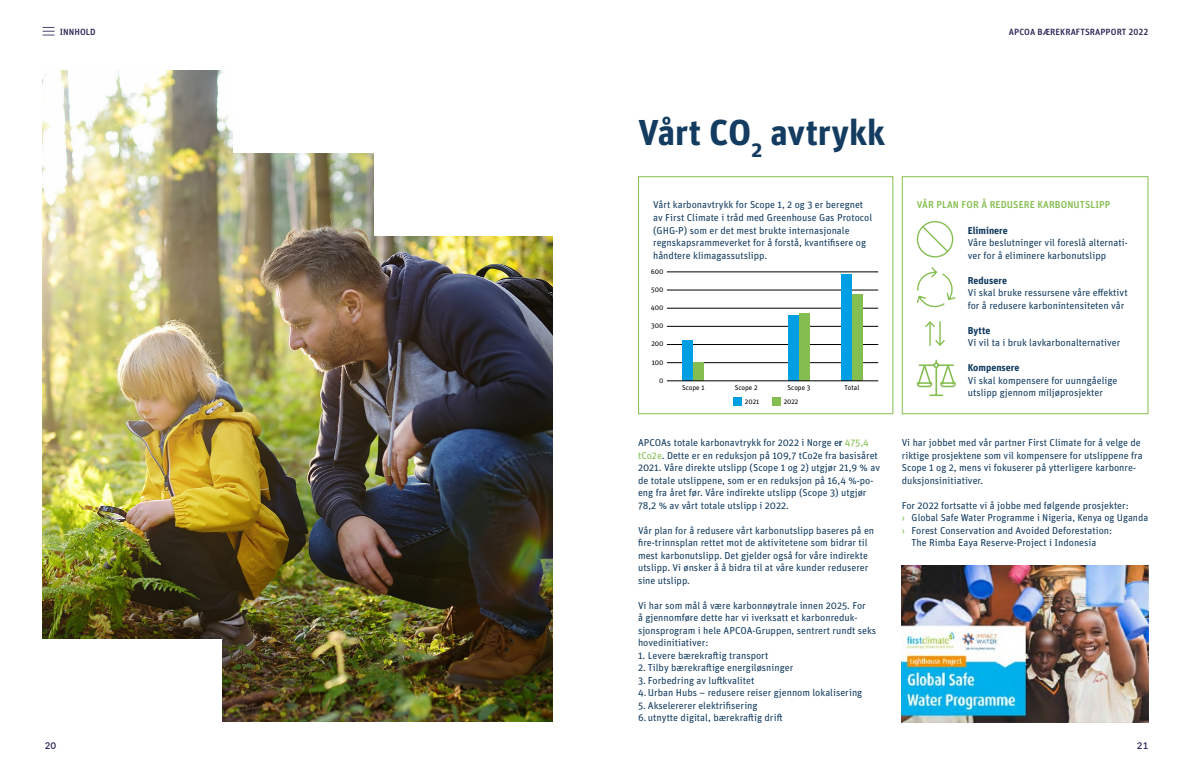
<style>
.page{position:relative;width:1191px;height:780px;background:#fff}
.page>*{position:absolute;margin:0;border:0;box-sizing:border-box;transform-origin:0 0}
.t1{font:700 36px "Unit Pro";color:#133c60}
.Brød{font:10px/12.5px "Unit Pro";color:#133c60}
.Brød-2{font:500 10px "Unit Pro";letter-spacing:.01em;color:#85be50}
.t2{font:500 9px "Unit Pro";letter-spacing:.01em;color:#2a2859}
.t3{font:500 9px "Oslo Sans";color:#2a2859}
.t4{font:7px "Unit Pro";color:#000}
.t5{font:6.9px "Unit Pro";color:#000}
.s1{font-weight:700}
.s2{color:#85be50}
</style>
<div class="page">
<div style="left:638px;top:176px;width:255px;height:238px;border:1px solid #85be50"></div>
<img style="left:43px;top:71px;width:510px;height:650px">
<div style="left:233px;top:70px;width:320px;height:83px;background:#fff"></div>
<div style="left:374px;top:153px;width:179px;height:83px;background:#fff"></div>
<div style="left:42px;top:639px;width:179px;height:83px;background:#fff"></div>
<svg style="left:916px;top:267px;width:40px;height:41px"></svg>
<svg style="left:916px;top:359px;width:40px;height:38px"></svg>
<div style="left:916px;top:221px;width:37px;height:36px;border:1px solid #85be50;border-radius:50%"></div>
<svg style="left:920px;top:224px;width:29px;height:29px"></svg>
<svg style="left:925px;top:321px;width:20px;height:25px"></svg>
<div style="left:902px;top:176px;width:246px;height:238px;border:1px solid #85be50"></div>
<div style="left:733px;top:397px;width:9px;height:9px;background:#009fe3"></div>
<div style="left:772px;top:397px;width:8px;height:9px;background:#85be50"></div>
<hr style="left:667px;top:362px;width:211px;height:1px;background:#000">
<hr style="left:667px;top:344px;width:211px;height:1px;background:#000">
<hr style="left:667px;top:326px;width:211px;height:1px;background:#000">
<hr style="left:667px;top:308px;width:211px;height:1px;background:#000">
<hr style="left:667px;top:290px;width:211px;height:1px;background:#000">
<hr style="left:667px;top:272px;width:211px;height:1px;background:#000">
<div style="left:693px;top:362px;width:11px;height:19px;background:#85be50"></div>
<div style="left:799px;top:313px;width:10px;height:68px;background:#85be50"></div>
<div style="left:852px;top:294px;width:10px;height:87px;background:#85be50"></div>
<div style="left:682px;top:340px;width:11px;height:41px;background:#009fe3"></div>
<div style="left:788px;top:315px;width:11px;height:66px;background:#009fe3"></div>
<div style="left:841px;top:274px;width:11px;height:107px;background:#009fe3"></div>
<hr style="left:667px;top:380px;width:211px;height:1px;background:#000">
<img style="left:901px;top:565px;width:247px;height:157px">
<svg style="left:43px;top:27px;width:11px;height:9px"></svg>
<p class="t2" style="left:60px;top:25px;width:38px">INNHOLD</p>
<p class="t2" style="left:1009px;top:25px;width:141px">APCOA BÆREKRAFTSRAPPORT 2022</p>
<h2 class="t1" style="left:638px;top:106px;width:249px">Vårt CO<sub>2</sub> avtrykk</h2>
<p class="Brød" style="left:653px;top:198px;width:221px">Vårt karbonavtrykk for Scope 1, 2 og 3 er beregnet av First Climate i tråd med Greenhouse Gas Protocol (GHG-P) som er det mest brukte internasjonale regnskapsrammeverket for å forstå, kvantifisere og håndtere klimagassutslipp.</p>
<p class="t4" style="left:651px;top:266px;width:14px">600</p>
<p class="t4" style="left:651px;top:285px;width:14px">500</p>
<p class="t4" style="left:651px;top:303px;width:14px">400</p>
<p class="t4" style="left:651px;top:321px;width:14px">300</p>
<p class="t4" style="left:651px;top:339px;width:14px">200</p>
<p class="t4" style="left:651px;top:357px;width:13px">100</p>
<p class="t4" style="left:659px;top:375px;width:6px">0</p>
<p class="t4" style="left:682px;top:382px;width:24px">Scope 1</p>
<p class="t4" style="left:734px;top:382px;width:24px">Scope 2</p>
<p class="t4" style="left:787px;top:382px;width:24px">Scope 3</p>
<p class="t4" style="left:844px;top:382px;width:16px">Total</p>
<p class="t5" style="left:745px;top:397px;width:16px">2021</p>
<p class="t5" style="left:783px;top:397px;width:16px">2022</p>
<p class="Brød" style="left:638px;top:436px;width:244px">APCOAs totale karbonavtrykk for 2022 i Norge e<span class="s1">r</span> <span class="s2">475,4 tCo2e</span>. Dette er en reduksjon på 109,7 tCo2e fra basisåret 2021. Våre direkte utslipp (Scope 1 og 2) utgjør 21,9 % av de totale utslippene, som er en reduksjon på 16,4 %-po&shy;eng fra året før. Våre indirekte utslipp (Scope 3) utgjør 78,2 % av vårt totale utslipp i 2022.</p>
<p class="Brød" style="left:638px;top:523px;width:238px">Vår plan for å redusere vårt karbonutslipp baseres på en fire-trinnsplan rettet mot de aktivitetene som bidrar til mest karbonutslipp. Det gjelder også for våre indirekte utslipp. Vi ønsker å å bidra til at våre kunder reduserer sine utslipp.</p>
<p class="Brød" style="left:638px;top:598px;width:240px">Vi har som mål å være karbonnøytrale innen 2025. For<br>å gjennomføre dette har vi iverksatt et karbonreduk&shy;sjonsprogram i hele APCOA-Gruppen, sentrert rundt seks hovedinitiativer:</p>
<p class="Brød" style="left:638px;top:648px;width:132px">1. Levere bærekraftig transport</p>
<p class="Brød" style="left:638px;top:661px;width:157px">2. Tilby bærekraftige energiløsninger</p>
<p class="Brød" style="left:638px;top:673px;width:118px">3. Forbedring av luftkvalitet</p>
<p class="Brød" style="left:638px;top:686px;width:226px">4.Urban Hubs – redusere reiser gjennom lokalisering</p>
<p class="Brød" style="left:638px;top:698px;width:121px">5. Akselererer elektrifisering</p>
<p class="Brød" style="left:638px;top:711px;width:146px">6. utnytte digital, bærekraftig drift</p>
<p class="Brød-2" style="left:917px;top:198px;width:195px">VÅR PLAN FOR Å REDUSERE KARBONUTSLIPP</p>
<p class="Brød" style="left:967px;top:223px;width:161px"><span class="s1">Eliminere<br></span>Våre beslutninger vil foreslå alternati&shy;ver for å eliminere karbonutslipp</p>
<p class="Brød" style="left:967px;top:273px;width:161px"><span class="s1">Redusere<br></span>Vi skal bruke ressursene våre effektivt for å redusere karbonintensiteten vår</p>
<p class="Brød" style="left:967px;top:323px;width:154px"><span class="s1">Bytte<br></span>Vi vil ta i bruk lavkarbonalternativer</p>
<p class="Brød" style="left:967px;top:361px;width:151px"><span class="s1">Kompensere<br></span>Vi skal kompensere for uunngåelige utslipp gjennom miljøprosjekter</p>
<p class="Brød" style="left:901px;top:436px;width:242px">Vi har jobbet med vår partner First Climate for å velge de riktige prosjektene som vil kompensere for utslippene fra Scope 1 og 2, mens vi fokuserer på ytterligere karbonre&shy;duksjonsinitiativer.</p>
<p class="Brød" style="left:901px;top:498px;width:228px">For 2022 fortsatte vi å jobbe med følgende prosjekter:</p>
<p class="Brød" style="left:901px;top:511px;width:248px"><span class="s2">›</span> Global Safe Water Programme i Nigeria, Kenya og Uganda</p>
<p class="Brød" style="left:901px;top:523px;width:212px;text-align:center"><span class="s2">›</span> Forest Conservation and Avoided Deforestation:<br>The Rimba Eaya Reserve-Project i Indonesia</p>
<p class="t3" style="left:45px;top:740px;width:13px">20</p>
<p class="t3" style="left:1137px;top:740px;width:13px">21</p>
</div>
